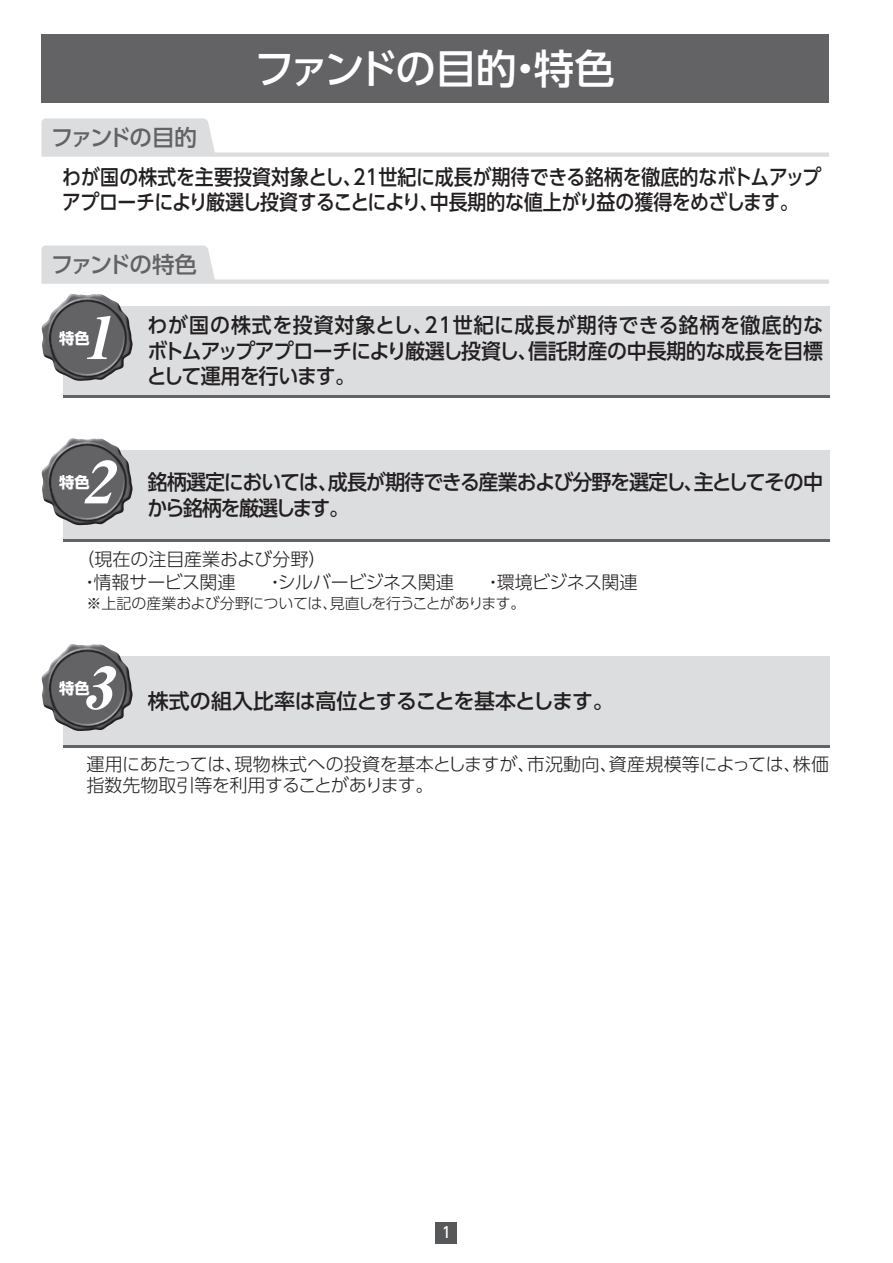
<style>
.page{position:relative;width:893px;height:1263px;background:#fff}
.page>*{position:absolute;margin:0;border:0;box-sizing:border-box;transform-origin:0 0}
.t1{font:italic 58.5px "Midashi Min Pr 5 MA31";color:#fff;scale:1.04 1}
.t2{font:500 40.5px "UD Shin Go Pro";letter-spacing:-.06em;color:#fff}
.t3{font:500 22.5px "UD Shin Go Pro";letter-spacing:-.095em;color:#636366}
.t4{font:500 21px/25.5px "UD Shin Go Pro";letter-spacing:-.01em;color:#231f20;scale:.9 1}
.t5{font:500 21px/25.5px "UD Shin Go Pro";letter-spacing:-.035em;color:#231f20;text-align:justify;scale:.95 1}
.t6{font:500 21px/25.5px "UD Shin Go Pro";letter-spacing:-.06em;color:#231f20;scale:.95 1}
.t7{font:500 21px "UD Shin Go Pro";letter-spacing:-.035em;color:#231f20}
.t8{font:300 18px/23.2px "UD Shin Go Pro";letter-spacing:-.01em;color:#231f20}
.t9{font:700 15.3px "UD Shin Go Pro";color:#fff}
.t10{font:300 15px "UD Shin Go Pro";letter-spacing:-.035em;color:#231f20}
.t11{font:500 15px "UD Shin Go Pro";color:#fff;scale:.9 1}
</style>
<div class="page">
<div style="left:436px;top:1222px;width:21px;height:21px;background:#57585a"></div>
<div style="left:41px;top:35px;width:788px;height:68px;background:#636366"></div>
<svg style="left:41px;top:118px;width:788px;height:39px"></svg>
<svg style="left:41px;top:245px;width:788px;height:39px"></svg>
<div style="left:63px;top:306px;width:766px;height:92px;background:#dcdddf"></div>
<hr style="left:63px;top:395px;width:766px;height:3px;background:#636366">
<img style="left:41px;top:294px;width:92px;height:87px">
<div style="left:63px;top:451px;width:766px;height:91px;background:#dcdddf"></div>
<hr style="left:63px;top:539px;width:766px;height:3px;background:#636366">
<img style="left:41px;top:438px;width:92px;height:88px">
<div style="left:63px;top:656px;width:766px;height:92px;background:#dcdddf"></div>
<hr style="left:63px;top:745px;width:766px;height:3px;background:#636366">
<img style="left:41px;top:644px;width:92px;height:87px">
<h2 class="t2" style="left:254px;top:36px;width:362px">ファンドの目的・特色</h2>
<p class="t3" style="left:51px;top:119px;width:147px">ファンドの目的</p>
<p class="t4" style="left:62px;top:164px;width:845px">わが国の株式を主要投資対象とし、21世紀に成長が期待できる銘柄を徹底的なボトムアップアプローチにより厳選し投資することにより、中長期的な値上がり益の獲得をめざします。</p>
<p class="t3" style="left:51px;top:246px;width:148px">ファンドの特色</p>
<h1 class="t1" style="left:82px;top:292px;width:49px">1</h1>
<p class="t5" style="left:147px;top:312px;width:713px">わが国の株式を投資対象とし、21世紀に成長が期待できる銘柄を徹底的なボトムアップアプローチにより厳選し投資し、信託財産の中長期的な成長を目標として運用を行います。</p>
<p class="t9" style="left:59px;top:325px;width:32px">特色</p>
<h1 class="t1" style="left:82px;top:436px;width:49px">2</h1>
<p class="t6" style="left:148px;top:469px;width:712px">銘柄選定においては、成長が期待できる産業および分野を選定し、主としてその中から銘柄を厳選します。</p>
<p class="t8" style="left:77px;top:546px;width:562px">（現在の注目産業および分野）<br>・情報サービス関連　　・シルバービジネス関連　　・環境ビジネス関連</p>
<p class="t10" style="left:86px;top:591px;width:440px">※上記の産業および分野については、見直しを行うことがあります。</p>
<p class="t9" style="left:59px;top:470px;width:32px">特色</p>
<h1 class="t1" style="left:82px;top:642px;width:49px">3</h1>
<p class="t9" style="left:59px;top:675px;width:32px">特色</p>
<p class="t7" style="left:148px;top:684px;width:467px">株式の組入比率は高位とすることを基本とします。</p>
<p class="t8" style="left:86px;top:753px;width:744px;line-height:21px">運用にあたっては、現物株式への投資を基本としますが、市況動向、資産規模等によっては、株価指数先物取引等を利用することがあります。</p>
<p class="t11" style="left:442px;top:1220px;width:11px">1</p>
</div>
